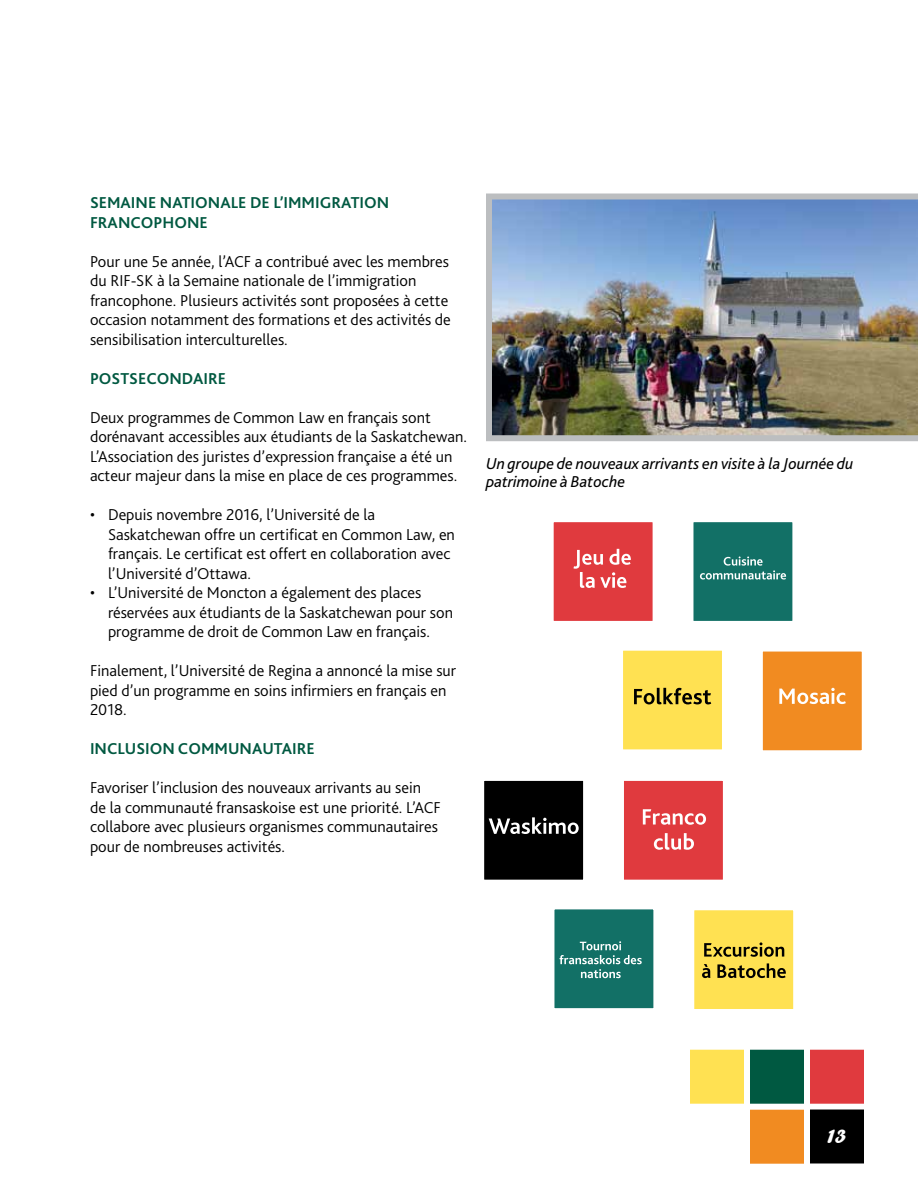
<style>
.page{position:relative;width:918px;height:1188px;background:#fff}
.page>*{position:absolute;margin:0;border:0;box-sizing:border-box;transform-origin:0 0}
.t1{font:21px "Forte";color:#fff}
.t2{font:300 16.5px/19.5px "Bliss 2";color:#000}
.t3{font:700 16.5px/19.5px "Bliss 2";color:#005941}
.t4{font:italic 16.5px/18px "Bliss 2";color:#000}
</style>
<div class="page">
<div style="left:747px;top:1047px;width:60px;height:60px;background:#005941;border:3px solid #fff"></div>
<div style="left:687px;top:1047px;width:60px;height:60px;background:#ffe152;border:3px solid #fff"></div>
<div style="left:807px;top:1047px;width:60px;height:60px;background:#e03a3e;border:3px solid #fff"></div>
<div style="left:747px;top:1107px;width:60px;height:60px;background:#f18b21;border:3px solid #fff"></div>
<div style="left:808px;top:1108px;width:58px;height:57px;background:#000"></div>
<div style="left:807px;top:1107px;width:60px;height:60px;border:3px solid #fff"></div>
<img style="left:486px;top:194px;width:432px;height:247px">
<div style="left:539px;top:507px;width:128px;height:129px;background:#e03a3e;border:15px solid #fff"></div>
<div style="left:477px;top:773px;width:114px;height:114px;background:#000"></div>
<div style="left:469px;top:766px;width:129px;height:129px;border:15px solid #fff"></div>
<div style="left:679px;top:507px;width:128px;height:129px;background:#127066;border:15px solid #fff"></div>
<div style="left:608px;top:636px;width:129px;height:128px;background:#ffe152;border:15px solid #fff"></div>
<div style="left:609px;top:766px;width:129px;height:129px;background:#e03a3e;border:15px solid #fff"></div>
<div style="left:540px;top:895px;width:128px;height:128px;background:#127066;border:15px solid #fff"></div>
<div style="left:748px;top:637px;width:129px;height:128px;background:#f18b21;border:15px solid #fff"></div>
<div style="left:679px;top:895px;width:129px;height:129px;background:#ffe152;border:15px solid #fff"></div>
<svg style="left:573px;top:549px;width:58px;height:39px"></svg>
<svg style="left:700px;top:557px;width:86px;height:23px"></svg>
<svg style="left:634px;top:688px;width:77px;height:16px"></svg>
<svg style="left:560px;top:941px;width:82px;height:37px"></svg>
<svg style="left:779px;top:688px;width:67px;height:16px"></svg>
<svg style="left:489px;top:817px;width:90px;height:17px"></svg>
<svg style="left:654px;top:833px;width:40px;height:17px"></svg>
<svg style="left:643px;top:809px;width:63px;height:16px"></svg>
<svg style="left:702px;top:963px;width:84px;height:15px"></svg>
<svg style="left:704px;top:942px;width:80px;height:15px"></svg>
<p class="t3" style="left:90px;top:192px;width:301px">SEMAINE NATIONALE DE L’IMMIGRATION<br>FRANCOPHONE</p>
<p class="t2" style="left:90px;top:251px;width:362px">Pour une 5e année, l’ACF a contribué avec les membres du RIF-SK à la Semaine nationale de l’immigration francophone. Plusieurs activités sont proposées à cette occasion notamment des formations et des activités de sensibilisation interculturelles.</p>
<p class="t3" style="left:90px;top:368px;width:138px">POSTSECONDAIRE</p>
<p class="t2" style="left:90px;top:407px;width:378px">Deux programmes de Common Law en français sont dorénavant accessibles aux étudiants de la Saskatchewan.<br>L’Association des juristes d’expression française a été un acteur majeur dans la mise en place de ces programmes.</p>
<p class="t2" style="left:108px;top:504px;width:348px;text-indent:-18px">• Depuis novembre 2016, l’Université de la Saskatchewan offre un certificat en Common Law, en français. Le certificat est offert en collaboration avec l’Université d’Ottawa.</p>
<p class="t2" style="left:108px;top:582px;width:347px;text-indent:-18px">• L’Université de Moncton a également des places réservées aux étudiants de la Saskatchewan pour son programme de droit de Common Law en français.</p>
<p class="t2" style="left:90px;top:660px;width:368px">Finalement, l’Université de Regina a annoncé la mise sur pied d’un programme en soins infirmiers en français en<br>2018.</p>
<p class="t3" style="left:90px;top:739px;width:226px">INCLUSION COMMUNAUTAIRE</p>
<p class="t2" style="left:90px;top:778px;width:352px">Favoriser l’inclusion des nouveaux arrivants au sein de la communauté fransaskoise est une priorité. L’ACF collabore avec plusieurs organismes communautaires pour de nombreuses activités.</p>
<p class="t4" style="left:486px;top:455px;width:369px">Un groupe de nouveaux arrivants en visite à la Journée du patrimoine à Batoche</p>
<p class="t1" style="left:827px;top:1124px;width:21px">13</p>
</div>
